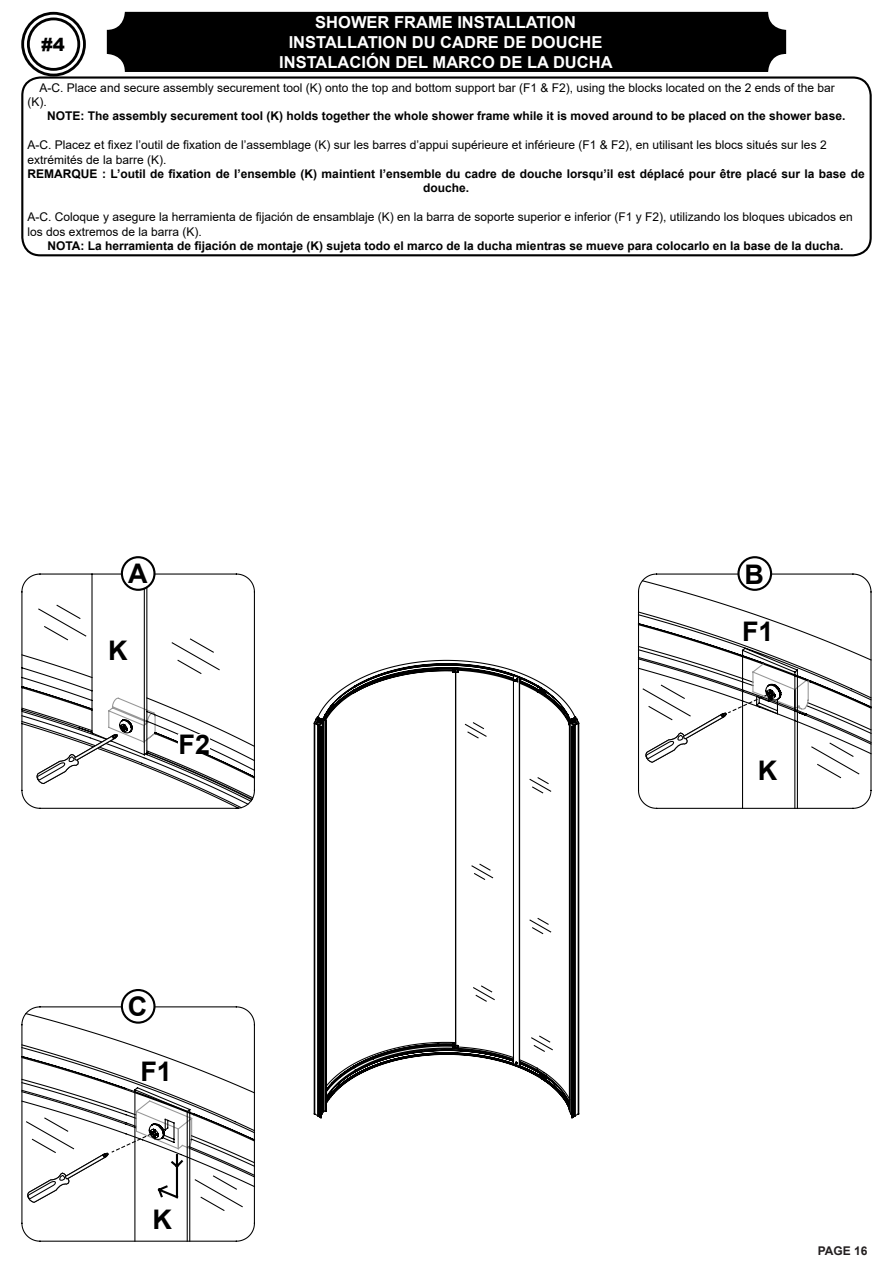
<style>
.page{position:relative;width:893px;height:1263px;background:#fff}
.page>*{position:absolute;margin:0;border:0;box-sizing:border-box;transform-origin:0 0}
.t1{font:700 27px "Arial";color:#000}
.t2{font:900 18px "Arial";color:#000}
.t3{font:700 16.5px "Arial";color:#fff}
.t4{font:12px/14.4px "Arial";color:#000}
.t5{font:700 12px/14.4px "Arial";color:#000;text-align:center}
.t6{font:700 12px "Arial";color:#231f20}
</style>
<div class="page">
<svg style="left:637px;top:573px;width:235px;height:236px"></svg>
<svg style="left:21px;top:573px;width:234px;height:236px"></svg>
<div style="left:21px;top:12px;width:65px;height:64px;border:3px solid #000;border-radius:50%"></div>
<div style="left:27px;top:18px;width:53px;height:53px;border:3px solid #000;border-radius:50%"></div>
<div style="left:21px;top:76px;width:851px;height:180px;border:2px solid #000;border-radius:18px"></div>
<div style="left:107px;top:12px;width:679px;height:60px;background:#000;border-radius:18px"></div>
<div style="left:738px;top:557px;width:33px;height:33px;background:#fff;border-radius:50%"></div>
<div style="left:737px;top:556px;width:35px;height:35px;border:2px solid #000;border-radius:50%"></div>
<svg style="left:313px;top:720px;width:267px;height:399px"></svg>
<svg style="left:316px;top:659px;width:261px;height:447px"></svg>
<svg style="left:315px;top:664px;width:262px;height:437px"></svg>
<svg style="left:26px;top:1006px;width:224px;height:6px"></svg>
<svg style="left:21px;top:1203px;width:234px;height:39px"></svg>
<svg style="left:644px;top:662px;width:166px;height:101px"></svg>
<svg style="left:21px;top:1012px;width:235px;height:191px"></svg>
<svg style="left:35px;top:697px;width:122px;height:87px"></svg>
<div style="left:122px;top:557px;width:32px;height:33px;background:#fff;border-radius:50%"></div>
<div style="left:121px;top:556px;width:35px;height:35px;border:2px solid #000;border-radius:50%"></div>
<div style="left:122px;top:990px;width:32px;height:32px;background:#fff;border-radius:50%"></div>
<div style="left:121px;top:989px;width:35px;height:35px;border:2px solid #000;border-radius:50%"></div>
<div style="left:179px;top:734px;width:31px;height:20px;background:#fff"></div>
<p class="t3" style="left:315px;top:11px;width:262px">SHOWER FRAME INSTALLATION</p>
<p class="t3" style="left:289px;top:30px;width:315px">INSTALLATION DU CADRE DE DOUCHE</p>
<p class="t3" style="left:279px;top:50px;width:335px">INSTALACIÓN DEL MARCO DE LA DUCHA</p>
<p class="t2" style="left:41px;top:31px;width:25px">#4</p>
<p class="t4" style="left:28px;top:80px;width:809px;text-indent:12px">A-C. Place and secure assembly securement tool (K) onto the top and bottom support bar (F1 &amp; F2), using the blocks located on the 2 ends of the bar (K).</p>
<p class="t5" style="left:47px;top:109px;width:800px">NOTE: The assembly securement tool (K) holds together the whole shower frame while it is moved around to be placed on the shower base.</p>
<p class="t4" style="left:28px;top:138px;width:800px">A-C. Placez et fixez l’outil de fixation de l’assemblage (K) sur les barres d’appui supérieure et inférieure (F1 &amp; F2), en utilisant les blocs situés sur les 2 extrémités de la barre (K).</p>
<p class="t5" style="left:28px;top:167px;width:839px">REMARQUE : L’outil de fixation de l’ensemble (K) maintient l’ensemble du cadre de douche lorsqu’il est déplacé pour être placé sur la base de douche.</p>
<p class="t4" style="left:28px;top:210px;width:827px">A-C. Coloque y asegure la herramienta de fijación de ensamblaje (K) en la barra de soporte superior e inferior (F1 y F2), utilizando los bloques ubicados en los dos extremos de la barra (K).</p>
<p class="t5" style="left:47px;top:239px;width:798px">NOTA: La herramienta de fijación de montaje (K) sujeta todo el marco de la ducha mientras se mueve para colocarlo en la base de la ducha.</p>
<p class="t1" style="left:128px;top:555px;width:21px">A</p>
<p class="t1" style="left:744px;top:555px;width:21px">B</p>
<p class="t1" style="left:108px;top:631px;width:21px">K</p>
<p class="t1" style="left:179px;top:725px;width:33px">F2</p>
<p class="t1" style="left:128px;top:988px;width:21px">C</p>
<p class="t1" style="left:140px;top:1052px;width:33px">F1</p>
<p class="t1" style="left:152px;top:1200px;width:21px">K</p>
<p class="t1" style="left:742px;top:613px;width:33px">F1</p>
<p class="t1" style="left:758px;top:751px;width:21px">K</p>
<p class="t6" style="left:818px;top:1242px;width:51px">PAGE 16</p>
</div>
